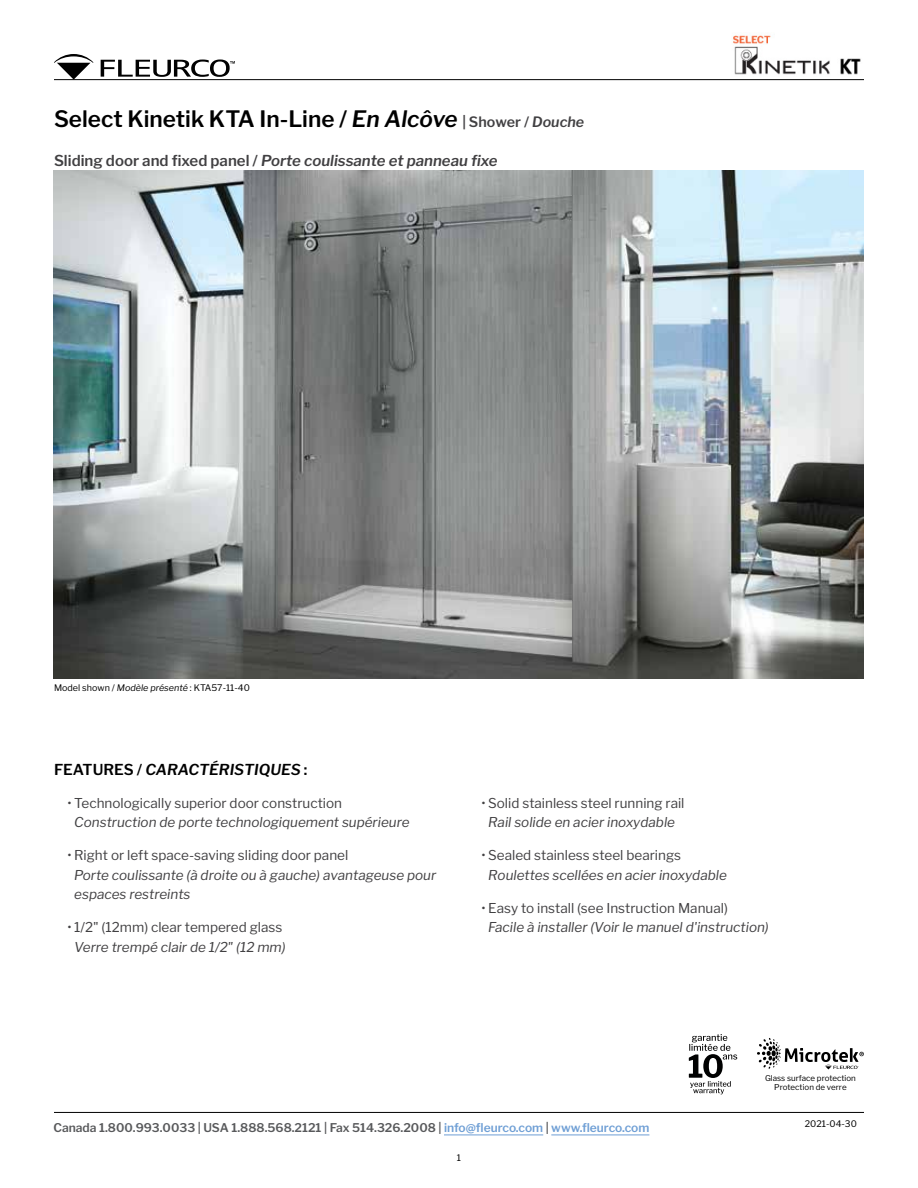
<style>
.page{position:relative;width:918px;height:1188px;background:#fff}
.page>*{position:absolute;margin:0;border:0;box-sizing:border-box;transform-origin:0 0}
.t1{font:600 22.5px "Libre Franklin";color:#000}
.t2{font:italic 600 15px "Libre Franklin";color:#414042}
.t3{font:italic 600 15px "Libre Franklin";color:#000}
.t4{font:italic 13.5px/19.5px "Libre Franklin";color:#414042}
.t5{font:13.5px "Libre Franklin";color:#414042}
.t6{font:600 12px "Libre Franklin";color:#58595b}
.t7{font:9px "Libre Franklin";color:#000}
.t8{font:7.95px/9.6px "Libre Franklin";color:#000;text-align:center}
.s1{font-style:italic}
.s2{font-size:14.25px;color:#414042}
.s3{font-style:italic;font-size:14.25px;color:#414042}
.s4{font-style:normal}
.s5{color:#6f9fd5}
</style>
<div class="page">
<hr style="left:54px;top:79px;width:810px;height:1px;background:#000">
<svg style="left:54px;top:54px;width:39px;height:26px"></svg>
<svg style="left:101px;top:59px;width:134px;height:18px"></svg>
<img style="left:733px;top:35px;width:128px;height:40px">
<hr style="left:54px;top:1112px;width:810px;height:1px;background:#000">
<hr style="left:444px;top:1135px;width:99px;height:1px;background:#6f9fd5">
<hr style="left:551px;top:1135px;width:98px;height:1px;background:#6f9fd5">
<svg style="left:689px;top:1034px;width:48px;height:60px"></svg>
<svg style="left:757px;top:1038px;width:107px;height:31px"></svg>
<img style="left:54px;top:171px;width:810px;height:507px">
<h1 class="t1" style="left:54px;top:105px;width:532px">Select Kinetik KTA In-Line / <span class="s1">En Alcôve</span> <span class="s2">| Shower /</span> <span class="s3">Douche</span></h1>
<p class="t2" style="left:54px;top:152px;width:445px"><span class="s4">Sliding door and fixed panel /</span> Porte coulissante et panneau fixe</p>
<p class="t7" style="left:54px;top:682px;width:197px">Model shown / <span class="s1">Modèle présenté</span> : KTA57-11-40</p>
<p class="t3" style="left:54px;top:760px;width:255px"><span class="s4">Feat ures /</span> Caractéristiques <span class="s4">:</span></p>
<p class="t5" style="left:68px;top:795px;width:276px">• Technologically superior door construction</p>
<p class="t4" style="left:74px;top:813px;width:337px">Construction de porte technologiquement supérieure</p>
<p class="t5" style="left:68px;top:847px;width:282px">• Right or left space-saving sliding door panel</p>
<p class="t4" style="left:74px;top:865px;width:363px">Porte coulissante (à droite ou à gauche) avantageuse pour espaces restreints</p>
<p class="t5" style="left:68px;top:919px;width:216px">• 1/2" (12mm) clear tempered glass</p>
<p class="t4" style="left:74px;top:937px;width:213px">Verre trempé clair de 1/2" (12 mm)</p>
<p class="t5" style="left:482px;top:795px;width:205px">• Solid stainless steel running rail</p>
<p class="t4" style="left:488px;top:813px;width:188px">Rail solide en acier inoxydable</p>
<p class="t5" style="left:482px;top:847px;width:201px">• Sealed stainless steel bearings</p>
<p class="t4" style="left:488px;top:865px;width:240px">Roulettes scellées en acier inoxydable</p>
<p class="t5" style="left:482px;top:900px;width:248px">• Easy to install (see Instruction Manual)</p>
<p class="t4" style="left:488px;top:918px;width:282px">Facile à installer (Voir le manuel d'instruction)</p>
<p class="t8" style="left:765px;top:1073px;width:92px">Glass surface protection<br>Protection de verre</p>
<p class="t6" style="left:54px;top:1120px;width:597px">Canada 1.800.993.0033 | USA 1.888.568.2121 | Fax 514.326.2008 | <span class="s5">info@fleurco.com</span> | <span class="s5">www.fleurco.com</span></p>
<p class="t7" style="left:457px;top:1153px;width:6px">1</p>
<p class="t7" style="left:805px;top:1118px;width:54px">2021-04-30</p>
</div>
